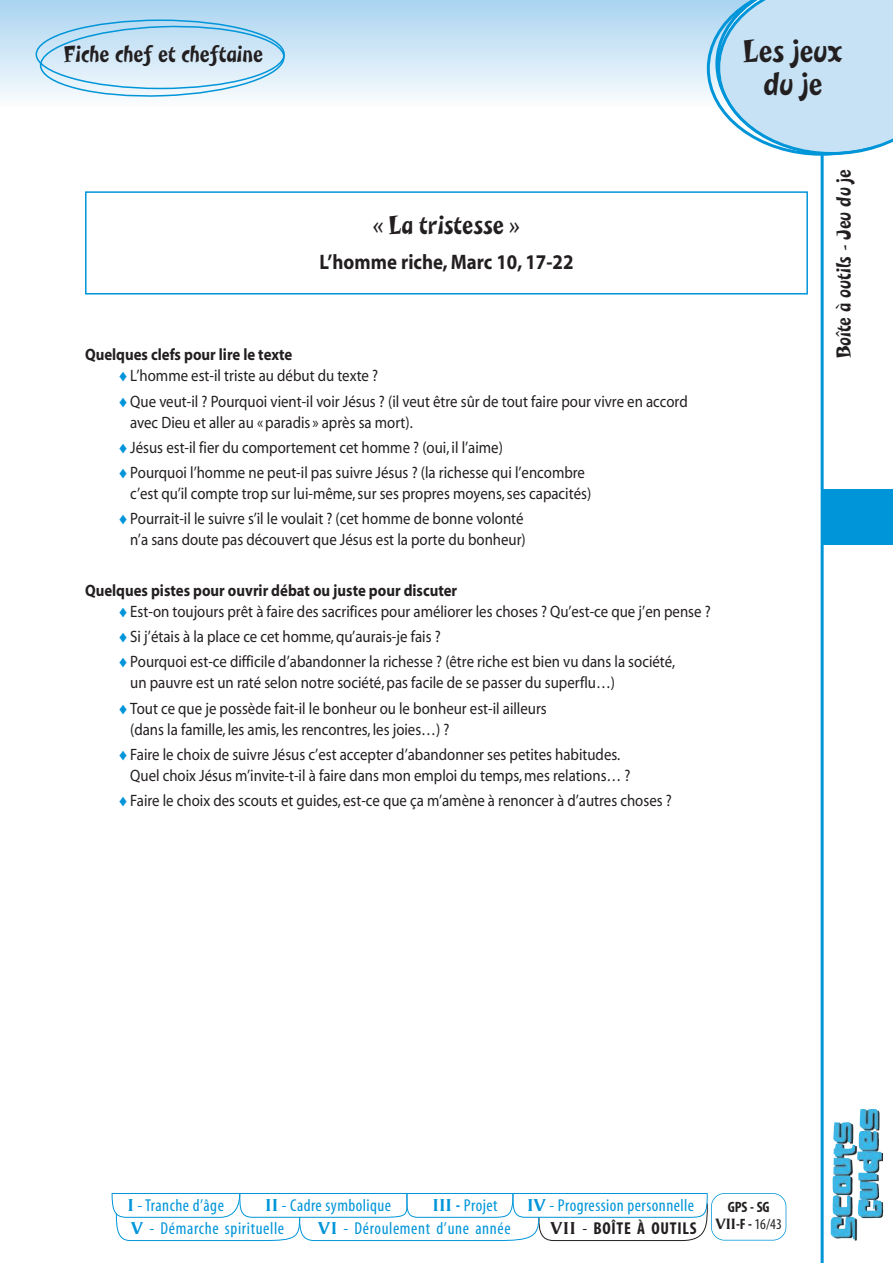
<style>
.page{position:relative;width:893px;height:1263px;background:#fff}
.page>*{position:absolute;margin:0;border:0;box-sizing:border-box;transform-origin:0 0}
.t1{font:33px/33px "Wac Wak Ooops";color:#231f20;text-align:center}
.t2{font:27px "Wac Wak Ooops";color:#231f20}
.t3{font:24px "Wac Wak Ooops";color:#231f20}
.t4{font:700 21px "Myriad";color:#231f20;scale:.9 1}
.t5{font:21px "Wac Wak Ooops";color:#231f20}
.t6{font:condensed 17.25px "Myriad";letter-spacing:.025em;color:#0095d9}
.t7{font:700 condensed 17.25px "Myriad";letter-spacing:.04em;color:#231f20}
.t8{font:16.5px/25.2px "Myriad";color:#231f20;scale:.9 1}
.t9{font:700 condensed 15px/16.5px "Myriad";color:#231f20;text-align:center}
.s1{font-weight:700}
.s2{color:#0095d9}
.s3{font-family:"Vega";font-weight:700;font-stretch:normal}
.s4{font-family:"Vega";font-stretch:normal}
.s5{font-weight:400}
</style>
<div class="page">
<div style="left:0;top:0;width:893px;height:107px;background:linear-gradient(to bottom,#a9d3f0,#fbfdfe)"></div>
<svg style="left:111px;top:1193px;width:597px;height:48px"></svg>
<div style="left:711px;top:1193px;width:75px;height:47px;border:2px solid #0095d9;border-radius:14px"></div>
<svg style="left:707px;top:0;width:186px;height:156px;background:#bfdff4"></svg>
<img style="left:831px;top:1122px;width:32px;height:119px">
<hr style="left:821px;top:155px;width:3px;height:1108px;background:#0095d9">
<div style="left:821px;top:489px;width:72px;height:55px;background:#0095d9"></div>
<svg style="left:36px;top:19px;width:249px;height:80px;background:#c5e3f5"></svg>
<div style="left:85px;top:191px;width:723px;height:103px;border:2px solid #0095d9"></div>
<h3 class="t3" style="left:64px;top:46px;width:201px">Fiche chef et cheftaine</h3>
<h2 class="t2" style="left:371px;top:216px;width:151px">« La tristesse »</h2>
<p class="t4" style="left:319px;top:254px;width:284px">L’homme riche, Marc 10, 17-22</p>
<p class="t8" style="left:119px;top:346px;width:289px;line-height:21px;text-indent:-34px"><span class="s1">Quelques clefs pour lire le texte<br></span><span class="s2">♦</span> L’homme est-il triste au début du texte ?</p>
<p class="t8" style="left:130px;top:392px;width:621px;line-height:21px;text-indent:-11px"><span class="s2">♦</span> Que veut-il ? Pourquoi vient-il voir Jésus ? (il veut être sûr de tout faire pour vivre en accord avec Dieu et aller au «paradis » après sa mort).</p>
<p class="t8" style="left:119px;top:436px;width:519px"><span class="s2">♦</span> Jésus est-il fier du comportement cet homme ? (oui, il l’aime)<br><span class="s2">♦</span> Pourquoi l’homme ne peut-il pas suivre Jésus ? (la richesse qui l’encombre</p>
<p class="t8" style="left:119px;top:482px;width:526px;text-indent:11px">c’est qu’il compte trop sur lui-même,sur ses propres moyens,ses capacités) <span class="s2">♦</span> Pourrait-il le suivre s’il le voulait ? (cet homme de bonne volonté</p>
<p class="t8" style="left:130px;top:529px;width:441px">n’a sans doute pas découvert que Jésus est la porte du bonheur)</p>
<p class="t8" style="left:119px;top:581px;width:659px;line-height:21px;text-indent:-34px"><span class="s1">Quelques pistes pour ouvrir débat ou juste pour discuter<br></span><span class="s2">♦</span> Est-on toujours prêt à faire des sacrifices pour améliorer les choses ? Qu’est-ce que j’en pense ?</p>
<p class="t8" style="left:119px;top:625px;width:620px"><span class="s2">♦</span> Si j’étais à la place ce cet homme, qu’aurais-je fais ?<br><span class="s2">♦</span> Pourquoi est-ce difficile d’abandonner la richesse ? (être riche est bien vu dans la société,</p>
<p class="t8" style="left:119px;top:672px;width:553px;text-indent:11px">un pauvre est un raté selon notre société, pas facile de se passer du superflu…) <span class="s2">♦</span> Tout ce que je possède fait-il le bonheur ou le bonheur est-il ailleurs</p>
<p class="t8" style="left:119px;top:718px;width:558px;text-indent:11px">(dans la famille, les amis, les rencontres, les joies…) ?<br><span class="s2">♦</span> Faire le choix de suivre Jésus c’est accepter d’abandonner ses petites habitudes.</p>
<p class="t8" style="left:119px;top:764px;width:616px;text-indent:11px">Quel choix Jésus m’invite-t-il à faire dans mon emploi du temps, mes relations… ?<br><span class="s2">♦</span> Faire le choix des scouts et guides, est-ce que ça m’amène à renoncer à d’autres choses ?</p>
<h1 class="t1" style="left:743px;top:39px;width:101px">Les jeux du je</h1>
<p class="t5" style="left:837px;top:358px;width:191px;rotate:-90deg">Boîte à outils - Jeu du je</p>
<p class="t6" style="left:128px;top:1200px;width:98px"><span class="s3">I</span> -Tranche d’âge</p>
<p class="t6" style="left:266px;top:1200px;width:127px"><span class="s3">II</span> - Cadre symbolique</p>
<p class="t6" style="left:433px;top:1200px;width:66px"><span class="s3">III</span> <span class="s1">-</span> Projet</p>
<p class="t6" style="left:527px;top:1200px;width:168px"><span class="s3">IV</span> - Progression personnelle</p>
<p class="t6" style="left:131px;top:1222px;width:154px"><span class="s3">V</span> - Démarche spirituelle</p>
<p class="t6" style="left:318px;top:1222px;width:194px"><span class="s3">VI</span> - Déroulement d’une année</p>
<p class="t7" style="left:550px;top:1222px;width:148px"><span class="s4">VII</span> <span class="s5">-</span> BOÎTE À OUTILS</p>
<p class="t9" style="left:716px;top:1200px;width:68px">GPS - SG<br><span class="s4">VII</span>-F - <span class="s5">16/43</span></p>
</div>
